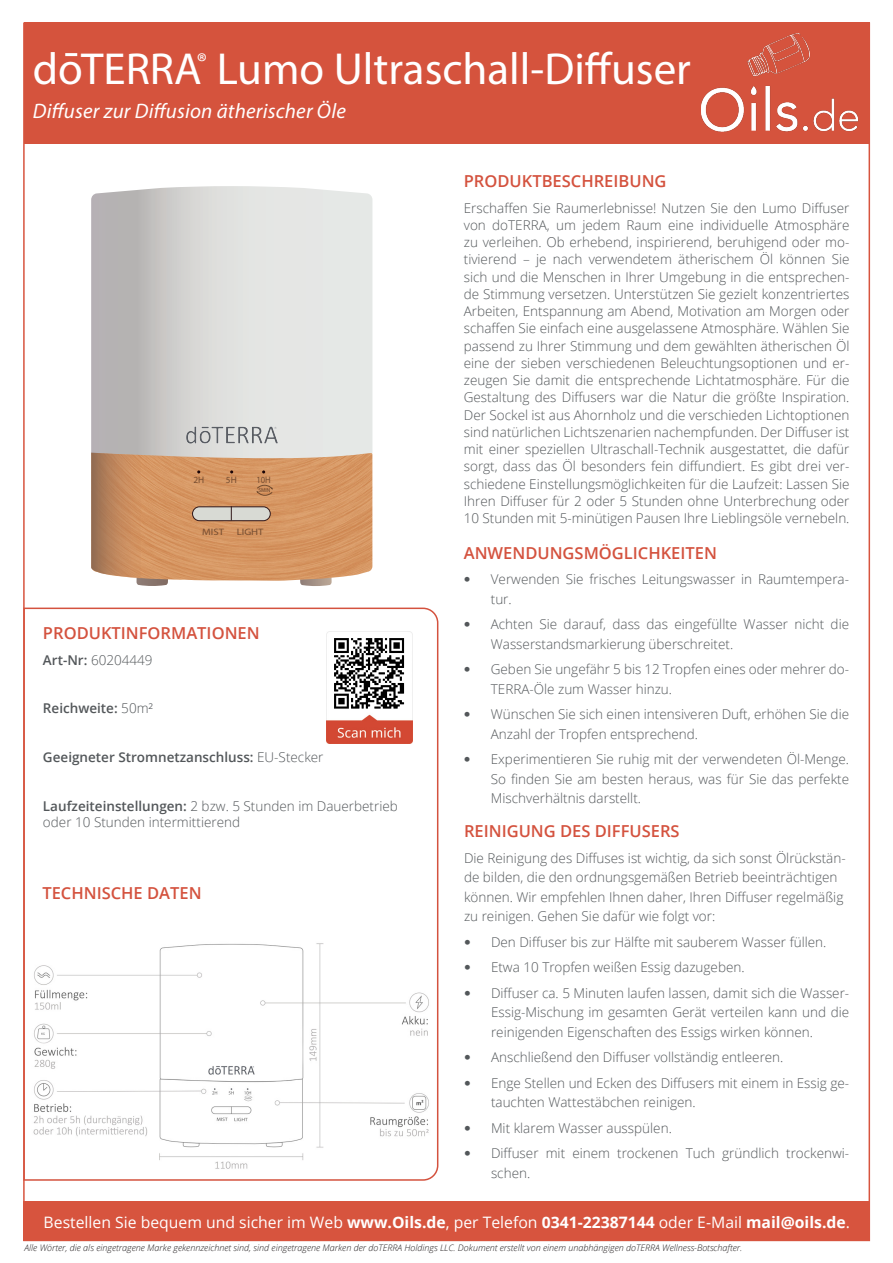
<style>
.page{position:relative;width:893px;height:1263px;background:#fff}
.page>*{position:absolute;margin:0;border:0;box-sizing:border-box;transform-origin:0 0}
.t1{font:45px "Myriad Pro";color:#fff}
.t2{font:italic 21px "Myriad Pro";letter-spacing:.01em;color:#fff}
.t3{font:600 16.5px "Open Sans";color:#d4523e}
.t4{font:15.75px "Open Sans";color:#fff}
.t5{font:300 13.5px/17.2px "Open Sans";color:#53575a}
.t6{font:600 13.5px "Open Sans";color:#53575a}
.t7{font:9.3px "Myriad Pro";color:#754d31;scale:1.15 1}
.t8{font:9.3px "Myriad Pro";color:#754d31}
.t9{font:9.3px "Myriad Pro";color:#754d31;scale:.92 1}
.t10{font:italic 300 9px "Open Sans";color:#231f20}
.t11{font:5.55px "Myriad Pro";color:#613f29;scale:.96 1}
.s1{font-weight:600}
.s2{font-weight:300}
.s3{font-family:"Antique Olive";font-weight:400}
.s4{font-weight:700}
</style>
<div class="page">
<svg style="left:26px;top:607px;width:413px;height:574px"></svg>
<div style="left:24px;top:22px;width:846px;height:122px;background:#d5533d"></div>
<div style="left:23px;top:1201px;width:846px;height:40px;background:#d7543e"></div>
<img style="left:701px;top:34px;width:158px;height:98px">
<img style="left:326px;top:631px;width:86px;height:112px">
<svg style="left:65px;top:53px;width:12px;height:3px"></svg>
<img style="left:333px;top:638px;width:73px;height:72px">
<div style="left:42px;top:886px;width:386px;height:16px;background:#fff"></div>
<img style="left:31px;top:938px;width:400px;height:236px">
<svg style="left:300px;top:581px;width:32px;height:5px"></svg>
<svg style="left:91px;top:186px;width:281px;height:267px;background:#d6d6d4"></svg>
<img style="left:168px;top:453px;width:204px;height:128px">
<img style="left:184px;top:419px;width:95px;height:33px">
<svg style="left:256px;top:485px;width:17px;height:11px"></svg>
<div style="left:193px;top:507px;width:77px;height:14px;background:#d8dad4;border-radius:7px"></div>
<div style="left:192px;top:506px;width:79px;height:15px;border:1px solid #31181a;border-radius:7px"></div>
<svg style="left:231px;top:506px;width:1px;height:14px"></svg>
<svg style="left:91px;top:453px;width:77px;height:133px;background:#c69067"></svg>
<p class="t1" style="left:33px;top:41px;width:660px">doTERRA<sup>®</sup> Lumo Ultraschall-Diffuser</p>
<p class="t2" style="left:33px;top:98px;width:314px">Diffuser zur Diffusion ätherischer Öle</p>
<p class="t8" style="left:193px;top:474px;width:12px">2H</p>
<p class="t8" style="left:226px;top:474px;width:12px">5H</p>
<p class="t9" style="left:256px;top:474px;width:17px">10H</p>
<p class="t11" style="left:258px;top:487px;width:14px">5MIN</p>
<p class="t7" style="left:202px;top:526px;width:20px">MIST</p>
<p class="t7" style="left:237px;top:526px;width:25px">LIGHT</p>
<p class="t3" style="left:43px;top:622px;width:218px">PRODUKTINFORMATIONEN</p>
<p class="t5" style="left:43px;top:651px;width:111px"><span class="s1">Art-Nr:</span> 60204449</p>
<p class="t6" style="left:43px;top:699px;width:112px">Reichweite: <span class="s2">50m²</span></p>
<p class="t6" style="left:43px;top:748px;width:282px">Geeigneter Stromnetzanschluss: <span class="s2">EU-Stecker</span></p>
<p class="t5" style="left:43px;top:797px;width:356px;line-height:16.2px"><span class="s1">Laufzeiteinstellungen:</span> 2 bzw. 5 Stunden im Dauerbetrieb oder 10 Stunden intermittierend</p>
<p class="t3" style="left:42px;top:882px;width:161px">TECHNISCHE DATEN</p>
<p class="t3" style="left:464px;top:170px;width:204px">PRODUKTBESCHREIBUNG</p>
<p class="t5" style="left:464px;top:199px;width:387px;text-align:justify">Erschaffen Sie Raumerlebnisse! Nutzen Sie den Lumo Diffuser von doTERRA, um jedem Raum eine individuelle Atmosphäre zu verleihen. Ob erhebend, inspirierend, beruhigend oder mo&shy;tivierend – je nach verwendetem ätherischem Öl können Sie sich und die Menschen in Ihrer Umgebung in die entsprechen&shy;de Stimmung versetzen. Unterstützen Sie gezielt konzentriertes Arbeiten, Entspannung am Abend, Motivation am Morgen oder schaffen Sie einfach eine ausgelassene Atmosphäre. Wählen Sie passend zu Ihrer Stimmung und dem gewählten ätherischen Öl eine der sieben verschiedenen Beleuchtungsoptionen und er&shy;zeugen Sie damit die entsprechende Lichtatmosphäre. Für die Gestaltung des Diffusers war die Natur die größte Inspiration.<br>Der Sockel ist aus Ahornholz und die verschieden Lichtoptionen sind natürlichen Lichtszenarien nachempfunden. Der Diffuser ist mit einer speziellen Ultraschall-Technik ausgestattet, die dafür sorgt, dass das Öl besonders fein diffundiert. Es gibt drei ver&shy;schiedene Einstellungsmöglichkeiten für die Laufzeit: Lassen Sie Ihren Diffuser für 2 oder 5 Stunden ohne Unterbrechung oder 10 Stunden mit 5-minütigen Pausen Ihre Lieblingsöle vernebeln.</p>
<p class="t3" style="left:464px;top:541px;width:255px">ANWENDUNGSMÖGLICHKEITEN</p>
<p class="t5" style="left:491px;top:569px;width:360px;line-height:19.5px;text-indent:-27px"><span class="s3">•</span> Verwenden Sie frisches Leitungswasser in Raumtempera&shy;tur.</p>
<p class="t5" style="left:491px;top:614px;width:360px;line-height:19.5px;text-indent:-27px"><span class="s3">•</span> Achten Sie darauf, dass das eingefüllte Wasser nicht die<br>Wasserstandsmarkierung überschreitet.</p>
<p class="t5" style="left:491px;top:659px;width:360px;line-height:19.5px;text-indent:-27px"><span class="s3">•</span> Geben Sie ungefähr 5 bis 12 Tropfen eines oder mehrer do-<br>TERRA-Öle zum Wasser hinzu.</p>
<p class="t5" style="left:491px;top:704px;width:360px;line-height:19.5px;text-indent:-27px"><span class="s3">•</span> Wünschen Sie sich einen intensiveren Duft, erhöhen Sie die<br>Anzahl der Tropfen entsprechend.</p>
<p class="t5" style="left:491px;top:749px;width:360px;line-height:19.5px;text-align:justify;text-indent:-27px"><span class="s3">•</span> Experimentieren Sie ruhig mit der verwendeten Öl-Menge.<br>So finden Sie am besten heraus, was für Sie das perfekte Mischverhältnis darstellt.</p>
<p class="t3" style="left:464px;top:820px;width:217px">REINIGUNG DES DIFFUSERS</p>
<p class="t5" style="left:464px;top:848px;width:383px;line-height:19.5px">Die Reinigung des Diffuses ist wichtig, da sich sonst Ölrückstän&shy;de bilden, die den ordnungsgemäßen Betrieb beeinträchtigen können. Wir empfehlen Ihnen daher, Ihren Diffuser regelmäßig zu reinigen. Gehen Sie dafür wie folgt vor:</p>
<p class="t5" style="left:464px;top:933px;width:364px"><span class="s3">•</span> Den Diffuser bis zur Hälfte mit sauberem Wasser füllen.</p>
<p class="t5" style="left:464px;top:958px;width:282px"><span class="s3">•</span> Etwa 10 Tropfen weißen Essig dazugeben.</p>
<p class="t5" style="left:491px;top:983px;width:360px;line-height:19.5px;text-align:justify;text-indent:-27px"><span class="s3">•</span> Diffuser ca. 5 Minuten laufen lassen, damit sich die Wasser-Essig-Mischung im gesamten Gerät verteilen kann und die reinigenden Eigenschaften des Essigs wirken können.</p>
<p class="t5" style="left:464px;top:1048px;width:321px"><span class="s3">•</span> Anschließend den Diffuser vollständig entleeren.</p>
<p class="t5" style="left:491px;top:1073px;width:360px;line-height:19.5px;text-indent:-27px"><span class="s3">•</span> Enge Stellen und Ecken des Diffusers mit einem in Essig ge&shy;tauchten Wattestäbchen reinigen.</p>
<p class="t5" style="left:464px;top:1119px;width:209px"><span class="s3">•</span> Mit klarem Wasser ausspülen.</p>
<p class="t5" style="left:491px;top:1143px;width:360px;line-height:19.5px;text-indent:-27px"><span class="s3">•</span> Diffuser mit einem trockenen Tuch gründlich trockenwi&shy;schen.</p>
<p class="t4" style="left:44px;top:1211px;width:808px">Bestellen Sie bequem und sicher im Web <span class="s4">www.Oils.de</span>, per Telefon <span class="s4">0341-22387144</span> oder E-Mail <span class="s4">mail@oils.de</span>.</p>
<p class="t10" style="left:24px;top:1241px;width:719px">Alle Wörter, die als eingetragene Marke gekennzeichnet sind, sind eingetragene Marken der doTERRA Holdings LLC. Dokument erstellt von einem unabhängigen doTERRA Wellness-Botschafter.</p>
</div>
